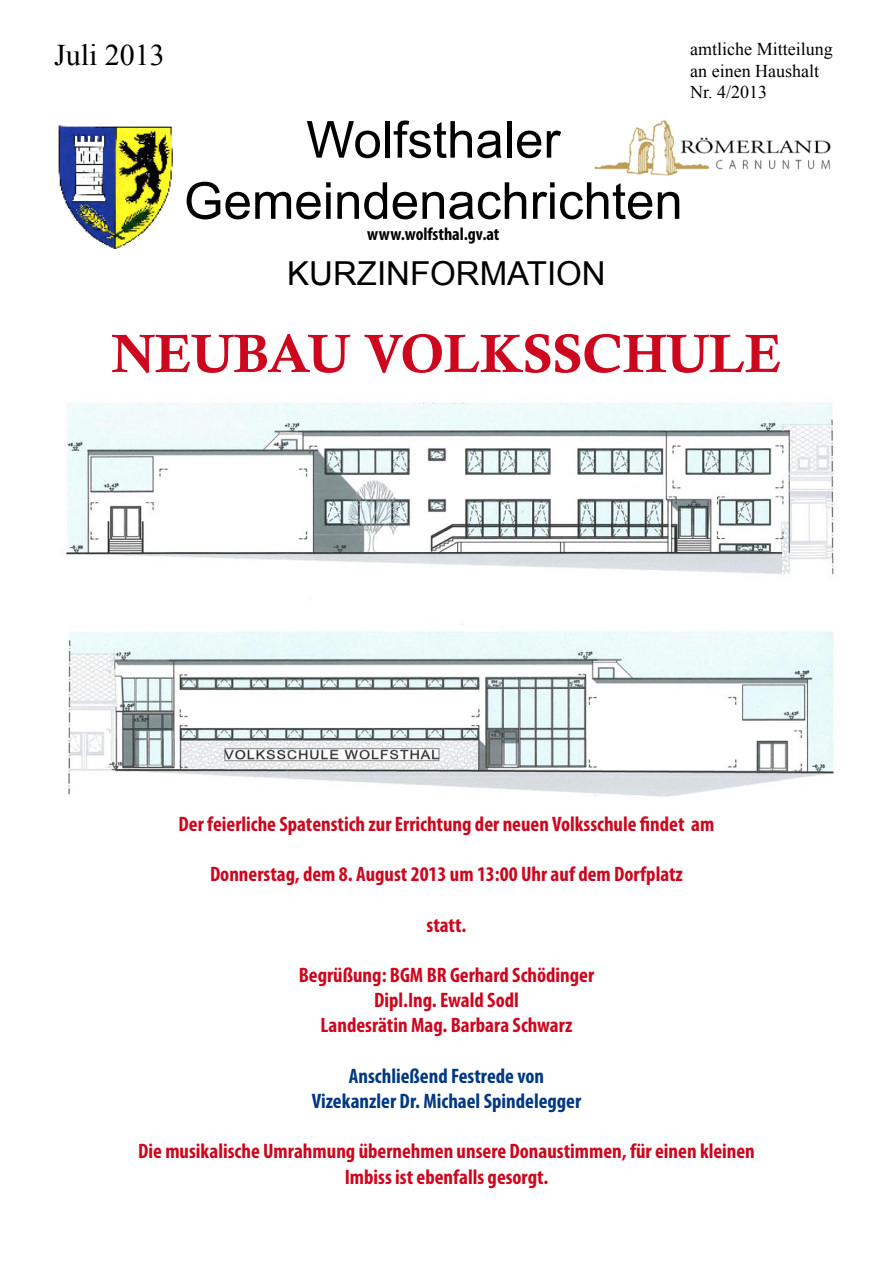
<style>
.page{position:relative;width:893px;height:1263px;background:#fff}
.page>*{position:absolute;margin:0;border:0;box-sizing:border-box;transform-origin:0 0}
.t1{font:54px "Calis MT Bol";color:#cc071e}
.t2{font:51px/61.2px "Arial";color:#000;text-align:center}
.t3{font:33px "Arial";color:#000}
.t4{font:30px "Times New Roman";color:#000}
.t5{font:700 condensed 21px/25.2px "Myriad Pro";color:#cc071e;text-align:center}
.t6{font:700 condensed 21px/25.2px "Myriad Pro";color:#003882;text-align:center}
.t7{font:18px/21.6px "Times New Roman";color:#000}
.t8{font:700 condensed 18px "Myriad Pro";color:#000}
</style>
<div class="page">
<img style="left:58px;top:125px;width:115px;height:124px">
<img style="left:594px;top:120px;width:237px;height:56px">
<img style="left:66px;top:402px;width:768px;height:395px">
<h3 class="t4" style="left:54px;top:35px;width:112px">Juli 2013</h3>
<h2 class="t2" style="left:184px;top:110px;width:500px">Wolfsthaler<br>Gemeindenachrichten</h2>
<p class="t8" style="left:367px;top:223px;width:134px">www.wolfsthal.gv.at</p>
<h3 class="t3" style="left:287px;top:252px;width:320px">KURZINFORMATION</h3>
<p class="t7" style="left:690px;top:38px;width:144px">amtliche Mitteilung an einen Haushalt<br>Nr. 4/2013</p>
<h1 class="t1" style="left:112px;top:323px;width:671px">NEUBAU VOLKSSCHULE</h1>
<p class="t5" style="left:179px;top:811px;width:537px">Der feierliche Spatenstich zur Errichtung der neuen Volksschule findet am</p>
<p class="t5" style="left:210px;top:861px;width:474px">Donnerstag, dem 8. August 2013 um 13:00 Uhr auf dem Dorfplatz</p>
<p class="t5" style="left:427px;top:911px;width:41px">statt.</p>
<p class="t5" style="left:299px;top:962px;width:297px">Begrüßung: BGM BR Gerhard Schödinger<br>Dipl.Ing. Ewald Sodl<br>Landesrätin Mag. Barbara Schwarz</p>
<p class="t6" style="left:312px;top:1063px;width:271px">Anschließend Festrede von<br>Vizekanzler Dr. Michael Spindelegger</p>
<p class="t5" style="left:138px;top:1138px;width:618px">Die musikalische Umrahmung übernehmen unsere Donaustimmen, für einen kleinen<br>Imbiss ist ebenfalls gesorgt.</p>
</div>
